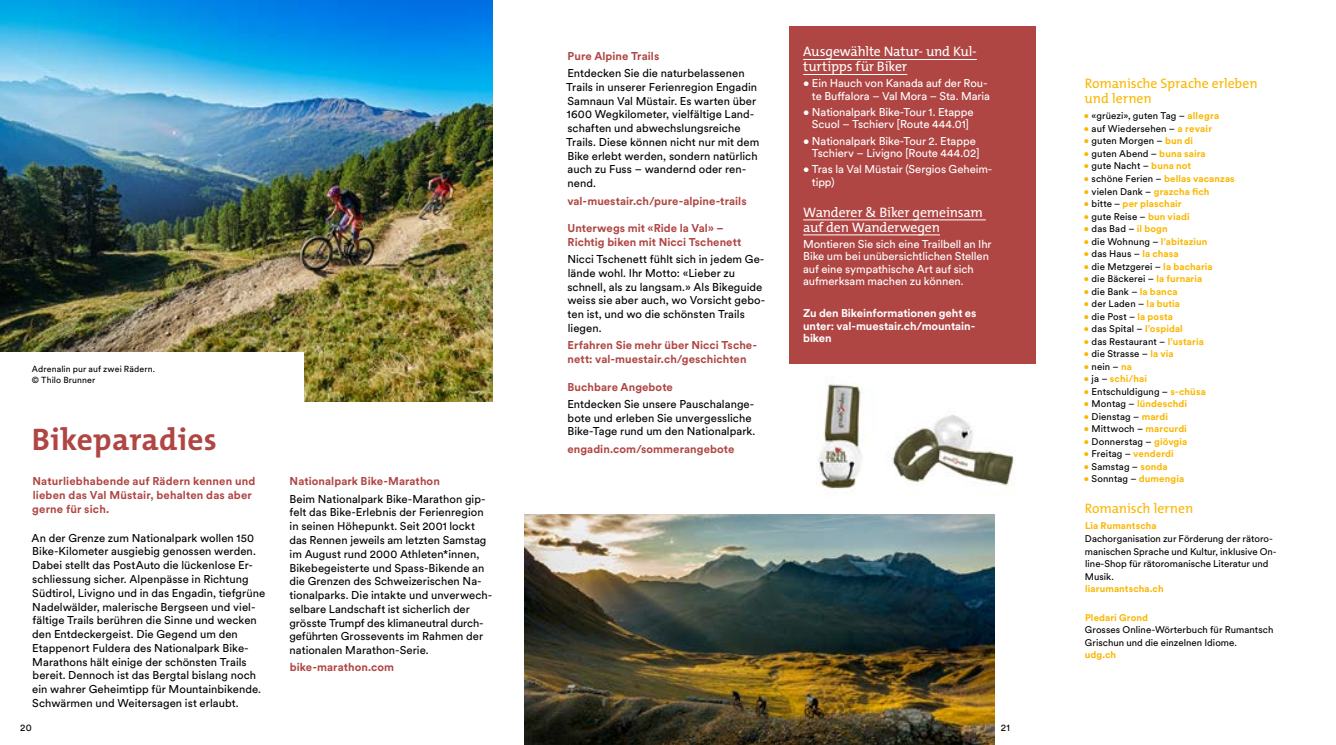
<style>
.page{position:relative;width:1336px;height:745px;background:#fff}
.page>*{position:absolute;margin:0;border:0;box-sizing:border-box;transform-origin:0 0}
.t1{font:700 31.25px "The Mix B W7";letter-spacing:.01em;color:#af4643}
.t2{font:13.75px/15px "The Mix B W5 Plain";letter-spacing:-.01em;color:#fff}
.t3{font:13.75px/15px "The Mix B W5 Plain";letter-spacing:-.005em;color:#fab600}
.t4{font:11.25px/13.8px "Circulargraubuenden";letter-spacing:.005em;color:#000}
.t5{font:700 11.25px/13.8px "Circulargraubuenden";letter-spacing:.005em;color:#af4643}
.t6{font:11.25px/12.5px "Circulargraubuenden";letter-spacing:-.005em;color:#fff}
.t7{font:700 11.25px/12.5px "Circulargraubuenden";letter-spacing:-.005em;color:#fff;text-align:justify}
.t8{font:9.75px "Circulargraubuenden";color:#000}
.t9{font:9.62px/12.5px "Circulargraubuenden";letter-spacing:.005em;color:#000}
.t10{font:700 9.62px "Circulargraubuenden";letter-spacing:.01em;color:#fab600}
.t11{font:8.75px/11.2px "Circulargraubuenden";letter-spacing:.01em;color:#000}
.s1{font-weight:700;color:#fab600}
.s2{font-weight:400;color:#000}
</style>
<div class="page">
<img style="left:0;top:0;width:493px;height:401px">
<img style="left:817px;top:379px;width:198px;height:110px">
<div style="left:0;top:351px;width:303px;height:63px;background:#fff"></div>
<div style="left:789px;top:27px;width:246px;height:337px;background:#af4643"></div>
<hr style="left:803px;top:59px;width:174px;height:1px;background:#fff">
<hr style="left:803px;top:74px;width:104px;height:1px;background:#fff">
<hr style="left:803px;top:219px;width:183px;height:1px;background:#fff">
<hr style="left:803px;top:234px;width:137px;height:1px;background:#fff">
<img style="left:524px;top:514px;width:471px;height:230px">
<p class="t11" style="left:32px;top:362px;width:125px">Adrenalin pur auf zwei Rädern. © Thilo Brunner</p>
<h1 class="t1" style="left:32px;top:419px;width:186px">Bikeparadies</h1>
<p class="t5" style="left:32px;top:474px;width:225px">Naturliebhabende auf Rädern kennen und lieben das Val Müstair, behalten das aber gerne für sich.</p>
<p class="t4" style="left:32px;top:530px;width:235px">An der Grenze zum Nationalpark wollen 150<br>Bike-Kilometer ausgiebig genossen werden.<br>Dabei stellt das PostAuto die lückenlose Er&shy;schliessung sicher. Alpenpässe in Richtung Südtirol, Livigno und in das Engadin, tiefgrüne Nadelwälder, malerische Bergseen und viel&shy;fältige Trails berühren die Sinne und wecken den Entdeckergeist. Die Gegend um den Etappenort Fuldera des Nationalpark Bike-Marathons hält einige der schönsten Trails bereit. Dennoch ist das Bergtal bislang noch ein wahrer Geheimtipp für Mountainbikende.<br>Schwärmen und Weitersagen ist erlaubt.</p>
<p class="t8" style="left:20px;top:720px;width:13px">20</p>
<p class="t5" style="left:290px;top:473px;width:152px">Nationalpark Bike-Marathon</p>
<p class="t4" style="left:289px;top:491px;width:204px">Beim Nationalpark Bike-Marathon gip&shy;felt das Bike-Erlebnis der Ferienregion in seinen Höhepunkt. Seit 2001 lockt das Rennen jeweils am letzten Samstag im August rund 2000 Athleten*innen, Bikebegeisterte und Spass-Bikende an die Grenzen des Schweizerischen Na&shy;tionalparks. Die intakte und unverwech&shy;selbare Landschaft ist sicherlich der grösste Trumpf des klimaneutral durch&shy;geführten Grossevents im Rahmen der nationalen Marathon-Serie.</p>
<p class="t5" style="left:290px;top:659px;width:106px">bike-marathon.com</p>
<p class="t5" style="left:568px;top:48px;width:93px">Pure Alpine Trails</p>
<p class="t4" style="left:566px;top:66px;width:195px">Entdecken Sie die naturbelassenen Trails in unserer Ferienregion Engadin Samnaun Val Müstair. Es warten über 1600 Wegkilometer, vielfältige Land&shy;schaften und abwechslungsreiche Trails. Diese können nicht nur mit dem Bike erlebt werden, sondern natürlich auch zu Fuss – wandernd oder ren&shy;nend.</p>
<p class="t5" style="left:567px;top:193px;width:181px">val-muestair.ch/pure-alpine-trails</p>
<p class="t5" style="left:567px;top:221px;width:175px">Unterwegs mit «Ride la Val» –<br>Richtig biken mit Nicci Tschenett</p>
<p class="t4" style="left:567px;top:252px;width:199px">Nicci Tschenett fühlt sich in jedem Ge&shy;lände wohl. Ihr Motto: «Lieber zu schnell, als zu langsam.» Als Bikeguide weiss sie aber auch, wo Vorsicht gebo&shy;ten ist, und wo die schönsten Trails liegen.</p>
<p class="t5" style="left:568px;top:338px;width:191px">Erfahren Sie mehr über Nicci Tsche&shy;nett: val-muestair.ch/geschichten</p>
<p class="t5" style="left:568px;top:379px;width:107px">Buchbare Angebote</p>
<p class="t4" style="left:567px;top:396px;width:189px">Entdecken Sie unsere Pauschalange&shy;bote und erleben Sie unvergessliche<br>Bike-Tage rund um den Nationalpark.</p>
<p class="t5" style="left:567px;top:441px;width:169px">engadin.com/sommerangebote</p>
<p class="t2" style="left:803px;top:44px;width:175px">Ausgewählte Natur- und Kul&shy;turtipps für Biker</p>
<p class="t6" style="left:803px;top:77px;width:189px;text-align:right">• Ein Hauch von Kanada auf der Rou&shy;te Buffalora – Val Mora – Sta. Maria</p>
<p class="t6" style="left:803px;top:105px;width:172px;text-align:center">• Nationalpark Bike-Tour 1. Etappe<br>Scuol – Tschierv [Route 444.01]</p>
<p class="t6" style="left:812px;top:134px;width:169px;text-indent:-9px">• Nationalpark Bike-Tour 2. Etappe<br>Tschierv – Livigno [Route 444.02]</p>
<p class="t6" style="left:812px;top:162px;width:182px;text-indent:-9px">• Tras la Val Müstair (Sergios Geheim&shy;tipp)</p>
<p class="t2" style="left:803px;top:204px;width:181px">Wanderer &amp; Biker gemeinsam auf den Wanderwegen</p>
<p class="t6" style="left:803px;top:237px;width:190px">Montieren Sie sich eine Trailbell an Ihr Bike um bei unübersichtlichen Stellen auf eine sympathische Art auf sich aufmerksam machen zu können.</p>
<p class="t7" style="left:803px;top:306px;width:175px">Zu den Bikeinformationen geht es unter: val-muestair.ch/mountain&shy;biken</p>
<p class="t8" style="left:1001px;top:721px;width:11px">21</p>
<p class="t3" style="left:1084px;top:76px;width:175px">Romanische Sprache erleben und lernen</p>
<p class="t9" style="left:1084px;top:109px;width:137px"><span class="s1">•</span> «grüezi», guten Tag – <span class="s1">allegra</span></p>
<p class="t9" style="left:1084px;top:122px;width:130px"><span class="s1">•</span> auf Wiedersehen – <span class="s1">a revair</span></p>
<p class="t9" style="left:1084px;top:134px;width:111px"><span class="s1">•</span> guten Morgen – <span class="s1">bun di</span></p>
<p class="t9" style="left:1084px;top:147px;width:123px"><span class="s1">•</span> guten Abend – <span class="s1">buna saira</span></p>
<p class="t9" style="left:1084px;top:159px;width:109px"><span class="s1">•</span> gute Nacht – <span class="s1">buna not</span></p>
<p class="t10" style="left:1084px;top:172px;width:152px">• <span class="s2">schöne Ferien –</span> bellas vacanzas</p>
<p class="t10" style="left:1084px;top:184px;width:127px">• <span class="s2">vielen Dank –</span> grazcha fich</p>
<p class="t10" style="left:1084px;top:197px;width:99px">• <span class="s2">bitte –</span> per plaschair</p>
<p class="t9" style="left:1084px;top:209px;width:107px"><span class="s1">•</span> gute Reise – <span class="s1">bun viadi</span></p>
<p class="t10" style="left:1084px;top:222px;width:85px">• <span class="s2">das Bad –</span> il bogn</p>
<p class="t10" style="left:1084px;top:234px;width:125px">• <span class="s2">die Wohnung –</span> l’abitaziun</p>
<p class="t10" style="left:1084px;top:247px;width:96px">• <span class="s2">das Haus –</span> la chasa</p>
<p class="t9" style="left:1084px;top:259px;width:130px"><span class="s1">•</span> die Metzgerei – <span class="s1">la bacharia</span></p>
<p class="t9" style="left:1084px;top:272px;width:120px"><span class="s1">•</span> die Bäckerei – <span class="s1">la furnaria</span></p>
<p class="t10" style="left:1084px;top:284px;width:95px">• <span class="s2">die Bank –</span> la banca</p>
<p class="t9" style="left:1084px;top:297px;width:98px"><span class="s1">•</span> der Laden – <span class="s1">la butia</span></p>
<p class="t10" style="left:1084px;top:309px;width:91px">• <span class="s2">die Post –</span> la posta</p>
<p class="t10" style="left:1084px;top:322px;width:101px">• <span class="s2">das Spital –</span> l’ospidal</p>
<p class="t9" style="left:1084px;top:334px;width:122px"><span class="s1">•</span> das Restaurant – <span class="s1">l’ustaria</span></p>
<p class="t9" style="left:1084px;top:347px;width:91px"><span class="s1">•</span> die Strasse – <span class="s1">la via</span></p>
<p class="t9" style="left:1084px;top:359px;width:50px"><span class="s1">•</span> nein – <span class="s1">na</span></p>
<p class="t10" style="left:1084px;top:372px;width:65px">• <span class="s2">ja –</span> schi/hai</p>
<p class="t9" style="left:1084px;top:384px;width:123px"><span class="s1">•</span> Entschuldigung – <span class="s1">s-chüsa</span></p>
<p class="t10" style="left:1084px;top:397px;width:105px">• <span class="s2">Montag –</span> lündeschdi</p>
<p class="t9" style="left:1084px;top:409px;width:86px"><span class="s1">•</span> Dienstag – <span class="s1">mardi</span></p>
<p class="t10" style="left:1084px;top:422px;width:105px">• <span class="s2">Mittwoch –</span> marcurdi</p>
<p class="t9" style="left:1084px;top:434px;width:105px"><span class="s1">•</span> Donnerstag – <span class="s1">giövgia</span></p>
<p class="t10" style="left:1084px;top:447px;width:91px">• <span class="s2">Freitag –</span> venderdi</p>
<p class="t9" style="left:1084px;top:459px;width:85px"><span class="s1">•</span> Samstag – <span class="s1">sonda</span></p>
<p class="t10" style="left:1084px;top:472px;width:102px">• <span class="s2">Sonntag –</span> dumengia</p>
<p class="t3" style="left:1085px;top:501px;width:110px">Romanisch lernen</p>
<p class="t10" style="left:1085px;top:519px;width:73px">Lia Rumantscha</p>
<p class="t9" style="left:1085px;top:531px;width:194px">Dachorganisation zur Förderung der rätoro&shy;manischen Sprache und Kultur, inklusive On&shy;line-Shop für rätoromanische Literatur und Musik.</p>
<p class="t10" style="left:1085px;top:581px;width:80px">liarumantscha.ch</p>
<p class="t10" style="left:1085px;top:610px;width:64px">Pledari Grond</p>
<p class="t9" style="left:1085px;top:622px;width:190px">Grosses Online-Wörterbuch für Rumantsch<br>Grischun und die einzelnen Idiome.</p>
<p class="t10" style="left:1085px;top:647px;width:33px">udg.ch</p>
</div>
